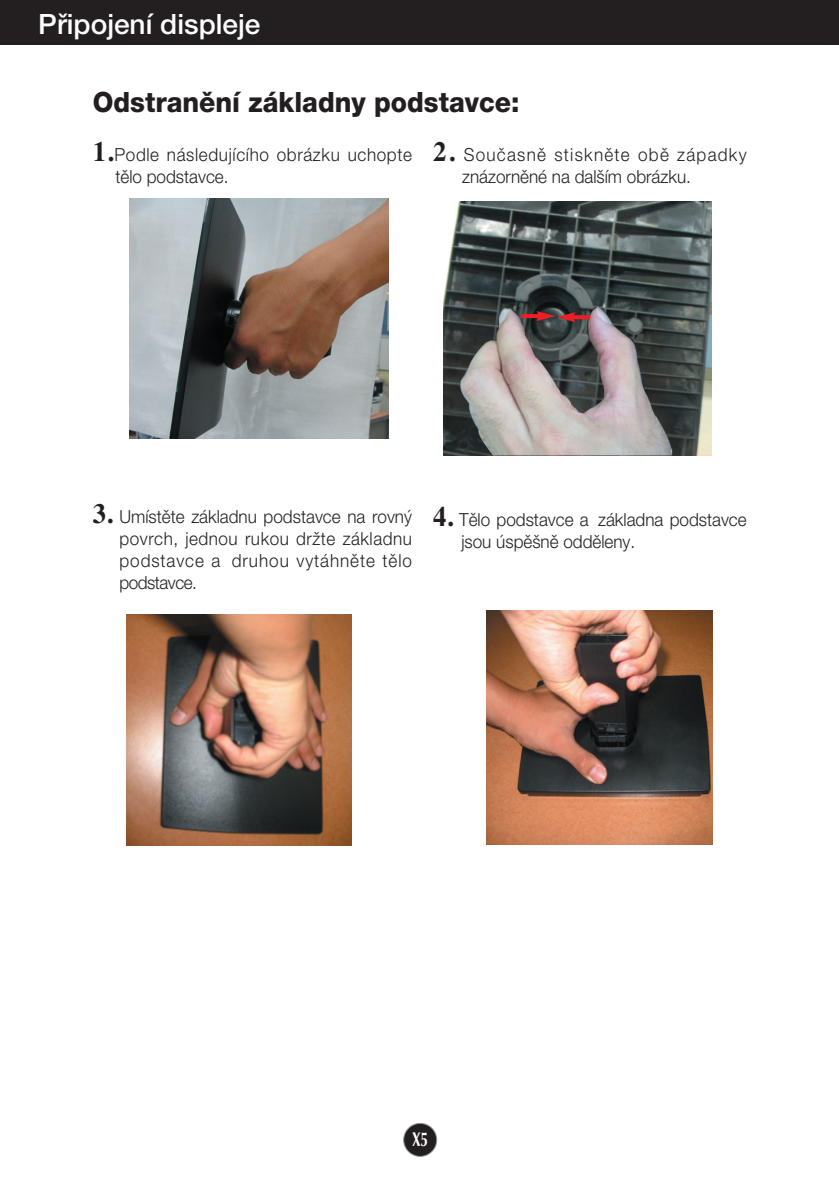
<style>
.page{position:relative;width:839px;height:1189px;background:#fff}
.page>*{position:absolute;margin:0;border:0;box-sizing:border-box;transform-origin:0 0}
.t1{font:800 28px "Helvetica Neue CE";color:#231f20;scale:.95 1}
.t2{font:500 28px "Helvetica Neue CE";color:#fff}
.t3{font:700 20px "Optima";color:#fff;scale:.7 1}
.t4{font:300 18px/22px "Helvetica Neue CE";letter-spacing:.03em;color:#231f20;scale:.95 1}
.t5{font:300 18px/22px "Helvetica Neue CE";letter-spacing:.075em;color:#231f20;scale:.95 1}
.t6{font:300 18px/22px "Helvetica Neue CE";color:#231f20;scale:.95 1}
.s1{font-family:"Times";font-weight:700;font-size:28px}
</style>
<div class="page">
<div style="left:403px;top:1123px;width:34px;height:33px;background:#231f20;border-radius:50%"></div>
<div style="left:403px;top:1123px;width:34px;height:34px;border:2px solid #939598;border-radius:50%"></div>
<div style="left:0;top:0;width:839px;height:45px;background:#231f20"></div>
<img style="left:129px;top:199px;width:259px;height:239px">
<img style="left:443px;top:201px;width:268px;height:254px">
<svg style="left:521px;top:314px;width:15px;height:4px"></svg>
<svg style="left:575px;top:315px;width:15px;height:4px"></svg>
<svg style="left:536px;top:311px;width:39px;height:11px"></svg>
<img style="left:126px;top:614px;width:225px;height:232px">
<img style="left:486px;top:610px;width:227px;height:234px">
<h1 class="t2" style="left:38px;top:14px;width:223px">Pfiipojení displeje</h1>
<h1 class="t1" style="left:93px;top:92px;width:451px">Odstranûní základny podstavce:</h1>
<p class="t4" style="left:115px;top:145px;width:314px;text-indent:-23px"><span class="s1">1.</span>Podle následujícího obrázku uchopte tûlo podstavce.</p>
<p class="t5" style="left:462px;top:145px;width:301px;text-indent:-29px"><span class="s1">2.</span> Souãasnû stisknûte obû západky znázornûné na dal‰ím obrázku.</p>
<p class="t4" style="left:119px;top:507px;width:309px;text-align:justify;text-indent:-27px"><span class="s1">3.</span> Umístûte základnu podstavce na rovn˘ povrch, jednou rukou drÏte základnu podstavce a druhou vytáhnûte tûlo podstavce.</p>
<p class="t6" style="left:461px;top:510px;width:302px;text-indent:-28px"><span class="s1">4.</span> Tûlo podstavce a základna podstavce jsou úspû‰nû oddûleny.</p>
<p class="t3" style="left:412px;top:1131px;width:24px">X5</p>
</div>
